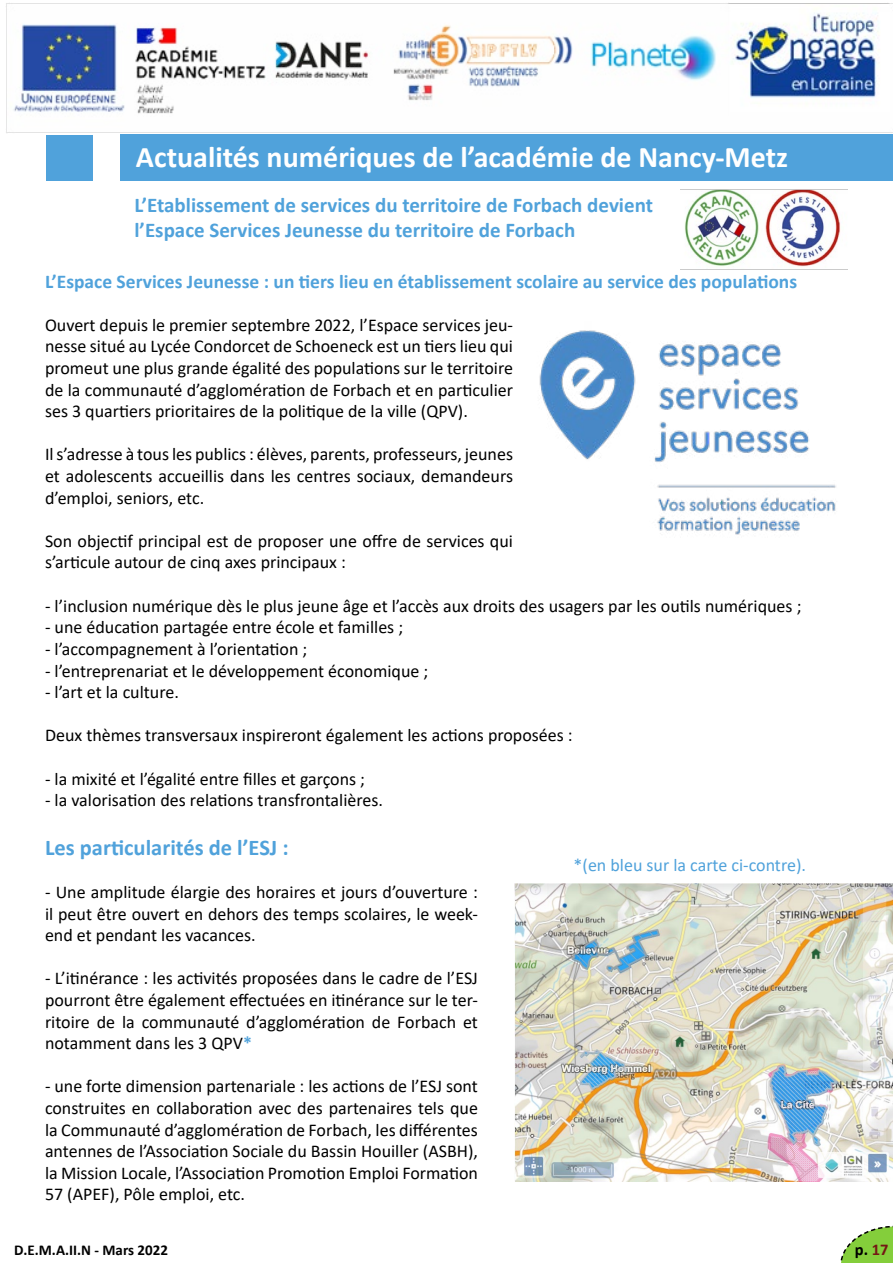
<style>
.page{position:relative;width:893px;height:1263px;background:#fff}
.page>*{position:absolute;margin:0;border:0;box-sizing:border-box;transform-origin:0 0}
.t1{font:700 30px "Calibri";color:#fff}
.t2{font:700 22.5px "Calibri";color:#50a2db}
.t3{font:700 21px/25.2px "Calibri";color:#50a2db}
.t4{font:700 19.5px "Calibri";color:#50a2db}
.t5{font:18px/21.6px "Calibri";color:#000;text-align:justify}
.t6{font:18px "Calibri";color:#50a2db}
.t7{font:700 16.5px "Calibri";color:#000}
.t8{font:700 15px "Calibri";color:#000}
.s1{font-weight:700;color:#50a2db}
.s2{color:#741714}
</style>
<div class="page">
<svg style="left:840px;top:1225px;width:53px;height:38px"></svg>
<img style="left:6px;top:3px;width:887px;height:130px">
<div style="left:120px;top:135px;width:772px;height:46px;background:#50a2db"></div>
<div style="left:46px;top:135px;width:46px;height:46px;background:#50a2db"></div>
<img style="left:539px;top:330px;width:297px;height:205px">
<img style="left:515px;top:883px;width:378px;height:299px">
<img style="left:681px;top:189px;width:167px;height:78px">
<h1 class="t1" style="left:136px;top:136px;width:654px">Actualités numériques de l’académie de Nancy-Metz</h1>
<p class="t3" style="left:134px;top:192px;width:520px">L’Etablissement de services du territoire de Forbach devient l’Espace Services Jeunesse du territoire de Forbach</p>
<p class="t4" style="left:45px;top:267px;width:754px">L’Espace Services Jeunesse : un tiers lieu en établissement scolaire au service des populations</p>
<p class="t5" style="left:45px;top:314px;width:470px">Ouvert depuis le premier septembre 2022, l’Espace services jeu&shy;nesse situé au Lycée Condorcet de Schoeneck est un tiers lieu qui promeut une plus grande égalité des populations sur le territoire de la communauté d’agglomération de Forbach et en particulier ses 3 quartiers prioritaires de la politique de la ville (QPV).</p>
<p class="t5" style="left:45px;top:443px;width:469px">Il s’adresse à tous les publics : élèves, parents, professeurs, jeunes et adolescents accueillis dans les centres sociaux, demandeurs d’emploi, seniors, etc.</p>
<p class="t5" style="left:45px;top:530px;width:469px">Son objectif principal est de proposer une offre de services qui s’articule autour de cinq axes principaux :</p>
<p class="t5" style="left:45px;top:594px;width:758px">- l’inclusion numérique dès le plus jeune âge et l’accès aux droits des usagers par les outils numériques ;</p>
<p class="t5" style="left:45px;top:616px;width:360px">- une éducation partagée entre école et familles ;</p>
<p class="t5" style="left:45px;top:638px;width:264px">- l’accompagnement à l’orientation ;</p>
<p class="t5" style="left:45px;top:659px;width:385px">- l’entreprenariat et le développement économique ;</p>
<p class="t5" style="left:45px;top:681px;width:135px">- l’art et la culture.</p>
<p class="t5" style="left:45px;top:724px;width:529px">Deux thèmes transversaux inspireront également les actions proposées :</p>
<p class="t5" style="left:45px;top:767px;width:322px">- la mixité et l’égalité entre filles et garçons ;</p>
<p class="t5" style="left:45px;top:789px;width:340px">- la valorisation des relations transfrontalières.</p>
<p class="t2" style="left:45px;top:831px;width:245px">Les particularités de l’ESJ :</p>
<p class="t5" style="left:45px;top:881px;width:434px">- Une amplitude élargie des horaires et jours d’ouverture : il peut être ouvert en dehors des temps scolaires, le week&shy;end et pendant les vacances.</p>
<p class="t5" style="left:45px;top:967px;width:434px">- L’itinérance : les activités proposées dans le cadre de l’ESJ pourront être également effectuées en itinérance sur le ter&shy;ritoire de la communauté d’agglomération de Forbach et notamment dans les 3 QPV<span class="s1">*</span></p>
<p class="t5" style="left:45px;top:1075px;width:434px">- une forte dimension partenariale : les actions de l’ESJ sont construites en collaboration avec des partenaires tels que la Communauté d’agglomération de Forbach, les différentes antennes de l’Association Sociale du Bassin Houiller (ASBH), la Mission Locale, l’Association Promotion Emploi Formation 57 (APEF), Pôle emploi, etc.</p>
<p class="t6" style="left:574px;top:852px;width:234px">*(en bleu sur la carte ci-contre).</p>
<p class="t8" style="left:14px;top:1239px;width:155px">D.E.M.A.II.N - Mars 2022</p>
<p class="t7" style="left:855px;top:1237px;width:35px">p. <span class="s2">17</span></p>
</div>
